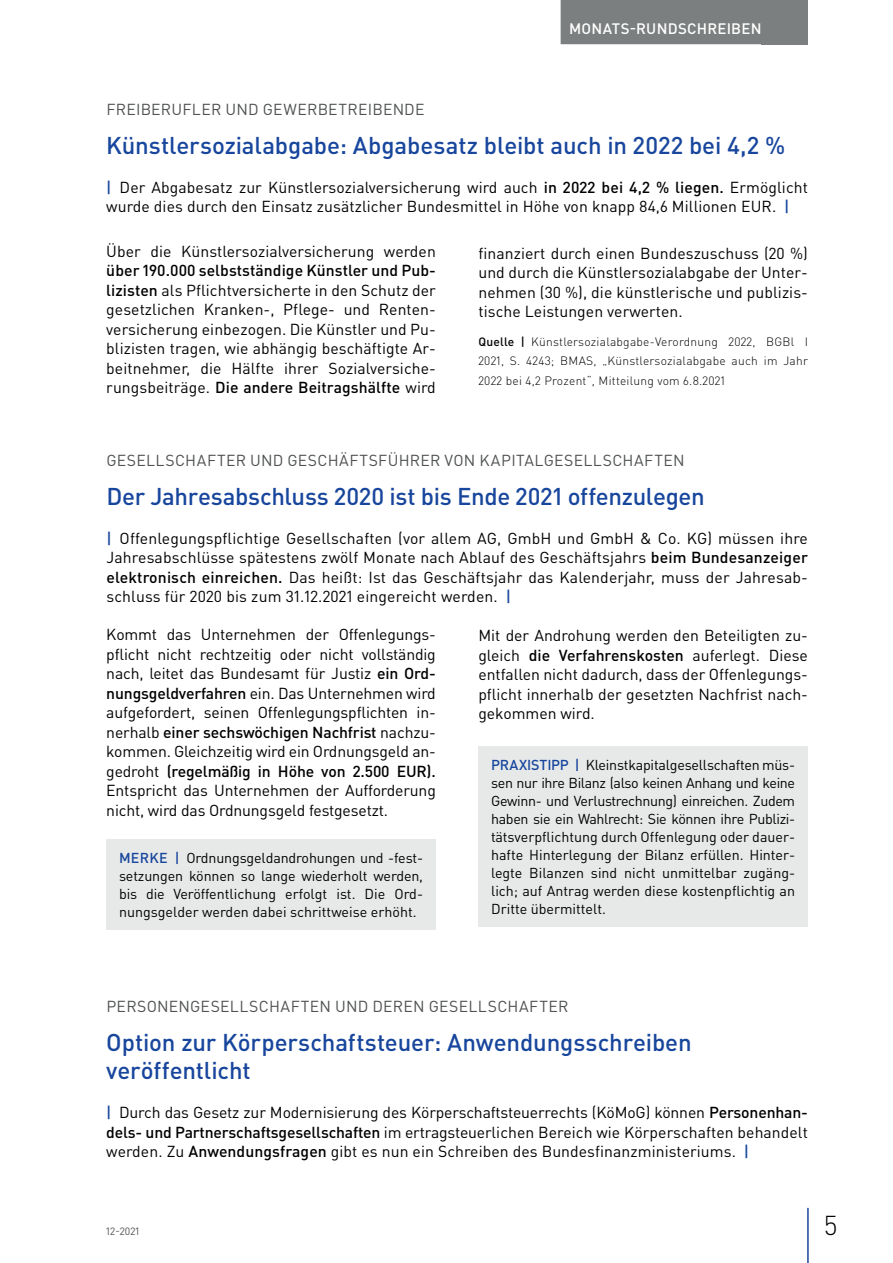
<style>
.page{position:relative;width:893px;height:1263px;background:#fff}
.page>*{position:absolute;margin:0;border:0;box-sizing:border-box;transform-origin:0 0}
.t1{font:300 27px "DIN Pro";color:#000002}
.t2{font:500 24px/28.5px "DIN Pro";letter-spacing:-.005em;color:#18469d}
.t3{font:15.75px/19.5px "DIN Pro";letter-spacing:.005em;color:#000002;text-align:justify}
.t4{font:15.75px "DIN Pro";letter-spacing:.015em;color:#4f5152}
.t5{font:500 15px "DIN Pro";letter-spacing:.015em;color:#fff}
.t6{font:14.25px/18px "DIN Pro";color:#000002;text-align:justify}
.t7{font:300 12px/19.5px "DIN Pro";letter-spacing:.02em;color:#000002;text-align:justify}
.t8{font:10.5px "DIN Pro";color:#4f5152}
.s1{font-weight:500;color:#18469d}
.s2{font-weight:500}
</style>
<div class="page">
<div style="left:762px;top:0;width:46px;height:44px;background:#7c7f7f"></div>
<hr style="left:807px;top:1208px;width:2px;height:55px;background:#18469d">
<div style="left:561px;top:0;width:209px;height:44px;background:#7c7f7f"></div>
<div style="left:106px;top:839px;width:330px;height:90px;background:#e6e9e8"></div>
<div style="left:478px;top:746px;width:330px;height:181px;background:#e6e9e8"></div>
<p class="t5" style="left:569px;top:18px;width:194px">MONATS-RUNDSCHREIBEN</p>
<p class="t4" style="left:106px;top:98px;width:320px">FREIBERUFLER UND GEWERBETREIBENDE</p>
<h2 class="t2" style="left:106px;top:130px;width:680px">Künstlersozialabgabe: Abgabesatz bleibt auch in 2022 bei 4,2 %</h2>
<p class="t3" style="left:106px;top:177px;width:703px"><span class="s1">|</span> Der Abgabesatz zur Künstlersozialversicherung wird auch <span class="s2">in 2022 bei 4,2 % liegen.</span> Ermöglicht wurde dies durch den Einsatz zusätzlicher Bundesmittel in Höhe von knapp 84,6 Millionen EUR. <span class="s1">|</span></p>
<p class="t3" style="left:106px;top:240px;width:331px">Über die Künstlersozialversicherung werden</p>
<p class="t3" style="left:106px;top:260px;width:331px"><span class="s2">über 190.000 selbstständige Künstler und Pub&shy;lizisten</span> als Pflichtversicherte in den Schutz der gesetzlichen Kranken-, Pflege- und Renten&shy;versicherung einbezogen. Die Künstler und Pu&shy;blizisten tragen, wie abhängig beschäftigte Ar&shy;beitnehmer, die Hälfte ihrer Sozialversiche&shy;rungsbeiträge. <span class="s2">Die andere Beitragshälfte</span> wird</p>
<p class="t3" style="left:478px;top:243px;width:331px">finanziert durch einen Bundeszuschuss (20 %) und durch die Künstlersozialabgabe der Unter&shy;nehmen (30 %), die künstlerische und publizis&shy;tische Leistungen verwerten.</p>
<p class="t7" style="left:478px;top:331px;width:331px"><span class="s2">Quelle |</span> Künstlersozialabgabe-Verordnung 2022, BGBl I 2021, S. 4243; BMAS, „Künstlersozialabgabe auch im Jahr 2022 bei 4,2 Prozent“, Mitteilung vom 6.8.2021</p>
<p class="t4" style="left:106px;top:449px;width:580px">GESELLSCHAFTER UND GESCHÄFTSFÜHRER VON KAPITALGESELLSCHAFTEN</p>
<h2 class="t2" style="left:106px;top:481px;width:600px">Der Jahresabschluss 2020 ist bis Ende 2021 offenzulegen</h2>
<p class="t3" style="left:106px;top:528px;width:703px"><span class="s1">|</span> Offenlegungspflichtige Gesellschaften (vor allem AG, GmbH und GmbH &amp; Co. KG) müssen ihre Jahresabschlüsse spätestens zwölf Monate nach Ablauf des Geschäftsjahrs <span class="s2">beim Bundesanzeiger elektronisch einreichen.</span> Das heißt: Ist das Geschäftsjahr das Kalenderjahr, muss der Jahresab&shy;schluss für 2020 bis zum 31.12.2021 eingereicht werden. <span class="s1">|</span></p>
<p class="t3" style="left:106px;top:624px;width:331px">Kommt das Unternehmen der Offenlegungs&shy;pflicht nicht rechtzeitig oder nicht vollständig nach, leitet das Bundesamt für Justiz <span class="s2">ein Ord&shy;nungsgeldverfahren</span> ein. Das Unternehmen wird aufgefordert, seinen Offenlegungspflichten in&shy;nerhalb <span class="s2">einer sechswöchigen Nachfrist</span> nachzu&shy;kommen. Gleichzeitig wird ein Ordnungsgeld an&shy;gedroht <span class="s2">(regelmäßig in Höhe von 2.500 EUR).<br></span>Entspricht das Unternehmen der Aufforderung nicht, wird das Ordnungsgeld festgesetzt.</p>
<p class="t6" style="left:119px;top:848px;width:306px"><span class="s1">MERKE |</span> Ordnungsgeldandrohungen und -fest&shy;setzungen können so lange wiederholt werden, bis die Veröffentlichung erfolgt ist. Die Ord&shy;nungsgelder werden dabei schrittweise erhöht.</p>
<p class="t3" style="left:478px;top:625px;width:331px">Mit der Androhung werden den Beteiligten zu&shy;gleich <span class="s2">die Verfahrenskosten</span> auferlegt. Diese entfallen nicht dadurch, dass der Offenlegungs&shy;pflicht innerhalb der gesetzten Nachfrist nach&shy;gekommen wird.</p>
<p class="t6" style="left:491px;top:755px;width:306px"><span class="s1">PRAXISTIPP |</span> Kleinstkapitalgesellschaften müs&shy;sen nur ihre Bilanz (also keinen Anhang und keine Gewinn- und Verlustrechnung) einreichen. Zudem haben sie ein Wahlrecht: Sie können ihre Publizi&shy;tätsverpflichtung durch Offenlegung oder dauer&shy;hafte Hinterlegung der Bilanz erfüllen. Hinter&shy;legte Bilanzen sind nicht unmittelbar zugäng&shy;lich; auf Antrag werden diese kostenpflichtig an Dritte übermittelt.</p>
<p class="t4" style="left:106px;top:995px;width:463px">PERSONENGESELLSCHAFTEN UND DEREN GESELLSCHAFTER</p>
<h2 class="t2" style="left:106px;top:1027px;width:587px">Option zur Körperschaftsteuer: Anwendungsschreiben veröffentlicht</h2>
<p class="t3" style="left:106px;top:1102px;width:703px"><span class="s1">|</span> Durch das Gesetz zur Modernisierung des Körperschaftsteuerrechts (KöMoG) können <span class="s2">Personenhan&shy;dels- und Partnerschaftsgesellschaften</span> im ertragsteuerlichen Bereich wie Körperschaften behandelt werden. Zu <span class="s2">Anwendungsfragen</span> gibt es nun ein Schreiben des Bundesfinanzministeriums. <span class="s1">|</span></p>
<p class="t8" style="left:106px;top:1224px;width:35px">12-2021</p>
<h1 class="t1" style="left:824px;top:1207px;width:15px">5</h1>
</div>
